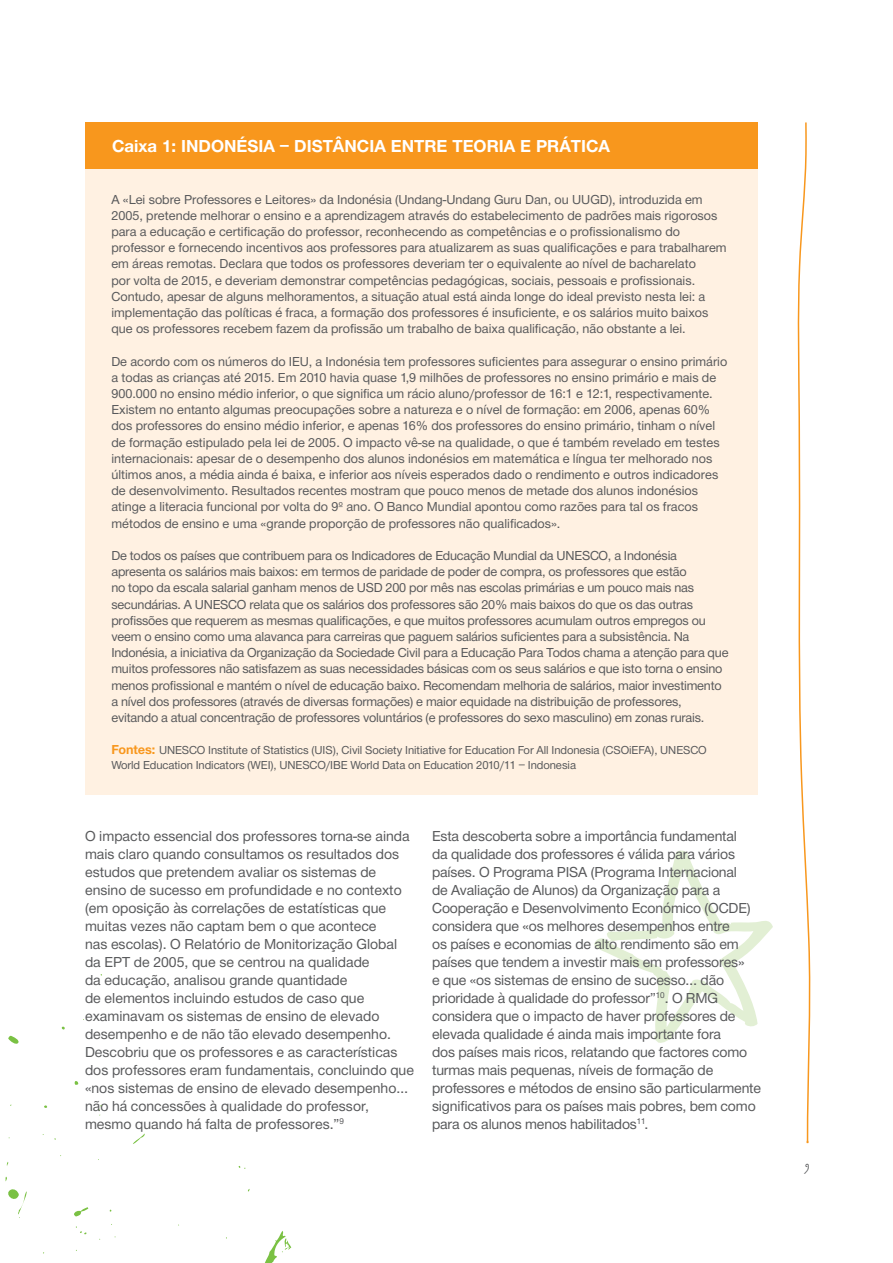
<style>
.page{position:relative;width:893px;height:1263px;background:#fff}
.page>*{position:absolute;margin:0;border:0;box-sizing:border-box;transform-origin:0 0}
.t1{font:18px "Helvetica Neue H75";color:#fff}
.t2{font:15px/18px "Helvetica Neue H55";letter-spacing:-.01em;color:#58595b}
.t3{font:13.5px/16.2px "Helvetica Neue H55";color:#58595b}
.t4{font:700 13.5px "Podioti";color:#58595b}
.t5{font:12px/14.4px "Helvetica Neue H55";letter-spacing:-.005em;color:#58595b}
.s1{font-family:"Helvetica Neue H75";font-size:13.5px;color:#f8971d}
</style>
<div class="page">
<svg style="left:594px;top:850px;width:179px;height:193px"></svg>
<svg style="left:797px;top:122px;width:14px;height:1022px"></svg>
<div style="left:85px;top:122px;width:673px;height:673px;background:#fff1e2"></div>
<div style="left:85px;top:122px;width:673px;height:47px;background:#f8971d"></div>
<svg style="left:74px;top:1081px;width:5px;height:4px"></svg>
<svg style="left:8px;top:1036px;width:11px;height:8px"></svg>
<svg style="left:5px;top:1104px;width:287px;height:159px"></svg>
<h1 class="t1" style="left:112px;top:134px;width:498px">CAIXA 1: INDONÉSIA – DISTÂNCIA ENTRE TEORIA E PRÁTICA</h1>
<p class="t3" style="left:111px;top:192px;width:617px">A «Lei sobre Professores e Leitores» da Indonésia (Undang-Undang Guru Dan, ou UUGD), introduzida em 2005, pretende melhorar o ensino e a aprendizagem através do estabelecimento de padrões mais rigorosos para a educação e certificação do professor, reconhecendo as competências e o profissionalismo do professor e fornecendo incentivos aos professores para atualizarem as suas qualificações e para trabalharem em áreas remotas. Declara que todos os professores deveriam ter o equivalente ao nível de bacharelato<br>por volta de 2015, e deveriam demonstrar competências pedagógicas, sociais, pessoais e profissionais.<br>Contudo, apesar de alguns melhoramentos, a situação atual está ainda longe do ideal previsto nesta lei: a implementação das políticas é fraca, a formação dos professores é insuficiente, e os salários muito baixos que os professores recebem fazem da profissão um trabalho de baixa qualificação, não obstante a lei.</p>
<p class="t3" style="left:111px;top:354px;width:617px">De acordo com os números do IEU, a Indonésia tem professores suficientes para assegurar o ensino primário a todas as crianças até 2015. Em 2010 havia quase 1,9 milhões de professores no ensino primário e mais de 900.000 no ensino médio inferior, o que significa um rácio aluno/professor de 16:1 e 12:1, respectivamente.<br>Existem no entanto algumas preocupações sobre a natureza e o nível de formação: em 2006, apenas 60% dos professores do ensino médio inferior, e apenas 16% dos professores do ensino primário, tinham o nível de formação estipulado pela lei de 2005. O impacto vê-se na qualidade, o que é também revelado em testes internacionais: apesar de o desempenho dos alunos indonésios em matemática e língua ter melhorado nos últimos anos, a média ainda é baixa, e inferior aos níveis esperados dado o rendimento e outros indicadores de desenvolvimento. Resultados recentes mostram que pouco menos de metade dos alunos indonésios atinge a literacia funcional por volta do 9º ano. O Banco Mundial apontou como razões para tal os fracos métodos de ensino e uma «grande proporção de professores não qualificados».</p>
<p class="t3" style="left:111px;top:548px;width:619px">De todos os países que contribuem para os Indicadores de Educação Mundial da UNESCO, a Indonésia apresenta os salários mais baixos: em termos de paridade de poder de compra, os professores que estão<br>no topo da escala salarial ganham menos de USD 200 por mês nas escolas primárias e um pouco mais nas secundárias. A UNESCO relata que os salários dos professores são 20% mais baixos do que os das outras profissões que requerem as mesmas qualificações, e que muitos professores acumulam outros empregos ou veem o ensino como uma alavanca para carreiras que paguem salários suficientes para a subsistência. Na Indonésia, a iniciativa da Organização da Sociedade Civil para a Educação Para Todos chama a atenção para que muitos professores não satisfazem as suas necessidades básicas com os seus salários e que isto torna o ensino menos profissional e mantém o nível de educação baixo. Recomendam melhoria de salários, maior investimento a nível dos professores (através de diversas formações) e maior equidade na distribuição de professores, evitando a atual concentração de professores voluntários (e professores do sexo masculino) em zonas rurais.</p>
<p class="t5" style="left:111px;top:744px;width:597px"><span class="s1">FONTES:</span> UNESCO Institute of Statistics (UIS), Civil Society Initiative for Education For All Indonesia (CSOiEFA), UNESCO<br>World Education Indicators (WEI), UNESCO/IBE World Data on Education 2010/11 – Indonesia</p>
<p class="t2" style="left:85px;top:829px;width:330px">O impacto essencial dos professores torna-se ainda mais claro quando consultamos os resultados dos estudos que pretendem avaliar os sistemas de ensino de sucesso em profundidade e no contexto (em oposição às correlações de estatísticas que muitas vezes não captam bem o que acontece<br>nas escolas). O Relatório de Monitorização Global da EPT de 2005, que se centrou na qualidade<br>da educação, analisou grande quantidade<br>de elementos incluindo estudos de caso que examinavam os sistemas de ensino de elevado desempenho e de não tão elevado desempenho.<br>Descobriu que os professores e as características dos professores eram fundamentais, concluindo que «nos sistemas de ensino de elevado desempenho… não há concessões à qualidade do professor, mesmo quando há falta de professores.”<sup>9</sup></p>
<p class="t2" style="left:432px;top:829px;width:331px">Esta descoberta sobre a importância fundamental<br>da qualidade dos professores é válida para vários países. O Programa PISA (Programa Internacional<br>de Avaliação de Alunos) da Organização para a Cooperação e Desenvolvimento Económico (OCDE) considera que «os melhores desempenhos entre<br>os países e economias de alto rendimento são em países que tendem a investir mais em professores»<br>e que «os sistemas de ensino de sucesso… dão prioridade à qualidade do professor”<sup>10</sup>. O RMG considera que o impacto de haver professores de elevada qualidade é ainda mais importante fora<br>dos países mais ricos, relatando que factores como turmas mais pequenas, níveis de formação de professores e métodos de ensino são particularmente significativos para os países mais pobres, bem como para os alunos menos habilitados<sup>11</sup>.</p>
<p class="t4" style="left:801px;top:1162px;width:13px">9</p>
</div>
